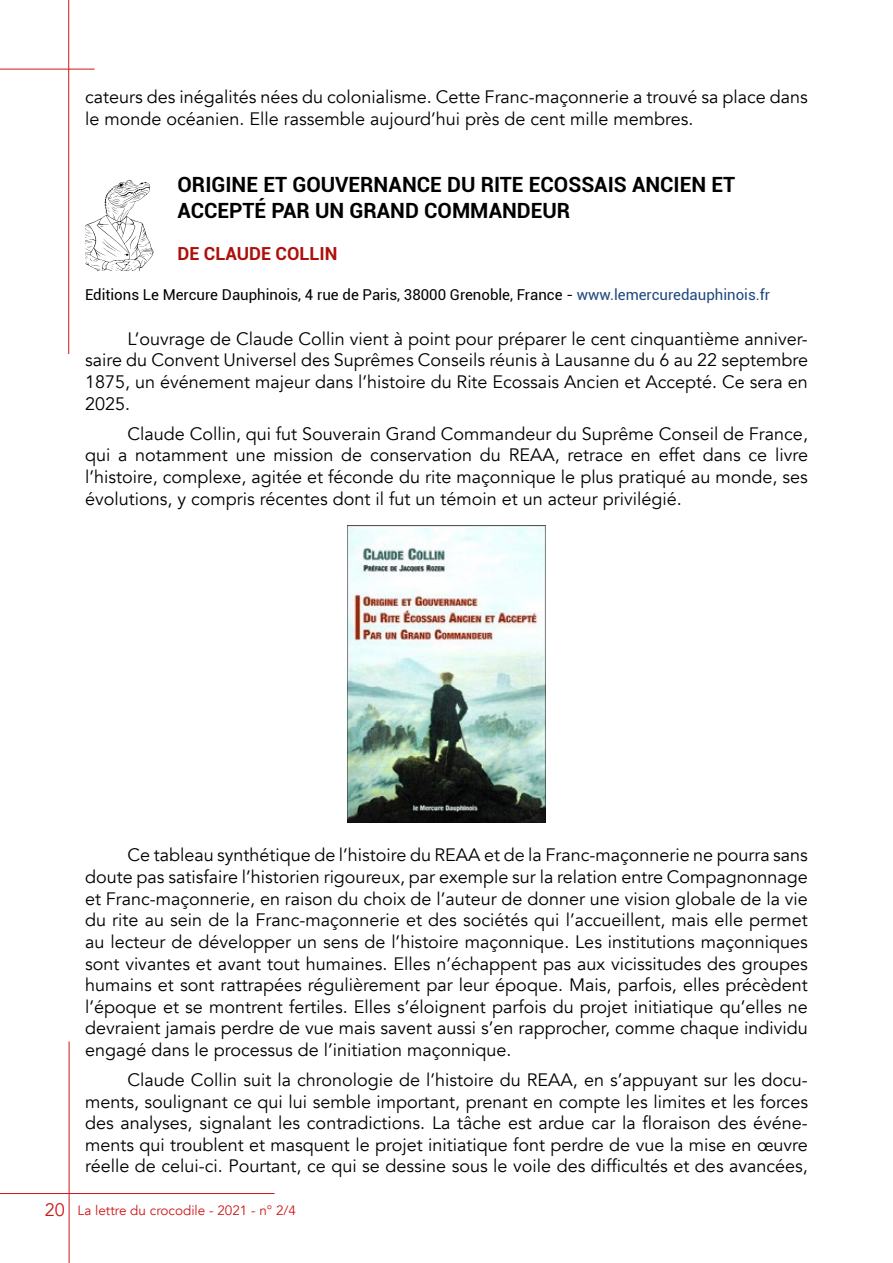
<style>
.page{position:relative;width:893px;height:1263px;background:#fff}
.page>*{position:absolute;margin:0;border:0;box-sizing:border-box;transform-origin:0 0}
.t1{font:700 21px/25.2px "Roboto";color:#000}
.t2{font:18px/21.6px "Avenir";color:#000;text-align:justify}
.t3{font:700 18px "Roboto";color:#ae0f0a}
.t4{font:15px "Roboto";color:#000}
.t5{font:13.5px "Avenir";color:#cd1719}
.s1{color:#1f497d}
.s2{font-size:18px}
</style>
<div class="page">
<hr style="left:68px;top:0;width:1px;height:354px;background:#cd1719">
<hr style="left:0;top:69px;width:95px;height:1px;background:#cd1719">
<hr style="left:69px;top:1041px;width:1px;height:222px;background:#cd1719">
<hr style="left:0;top:1193px;width:275px;height:1px;background:#cd1719">
<img style="left:348px;top:525px;width:197px;height:298px">
<svg style="left:85px;top:180px;width:68px;height:90px"></svg>
<p class="t2" style="left:85px;top:86px;width:724px">cateurs des inégalités nées du colonialisme. Cette Franc-maçonnerie a trouvé sa place dans le monde océanien. Elle rassemble aujourd’hui près de cent mille membres.</p>
<p class="t1" style="left:178px;top:171px;width:559px">ORIGINE ET GOUVERNANCE DU RITE ECOSSAIS ANCIEN ET<br>ACCEPTÉ PAR UN GRAND COMMANDEUR</p>
<p class="t3" style="left:178px;top:241px;width:161px">DE CLAUDE COLLIN</p>
<p class="t4" style="left:85px;top:284px;width:686px">Editions Le Mercure Dauphinois, 4 rue de Paris, 38000 Grenoble, France - <span class="s1">www.lemercuredauphinois.fr</span></p>
<p class="t2" style="left:85px;top:328px;width:724px;text-indent:43px">L’ouvrage de Claude Collin vient à point pour préparer le cent cinquantième anniver&shy;saire du Convent Universel des Suprêmes Conseils réunis à Lausanne du 6 au 22 septembre 1875, un événement majeur dans l’histoire du Rite Ecossais Ancien et Accepté. Ce sera en 2025.</p>
<p class="t2" style="left:85px;top:423px;width:724px;text-indent:43px">Claude Collin, qui fut Souverain Grand Commandeur du Suprême Conseil de France, qui a notamment une mission de conservation du REAA, retrace en effet dans ce livre l’histoire, complexe, agitée et féconde du rite maçonnique le plus pratiqué au monde, ses évolutions, y compris récentes dont il fut un témoin et un acteur privilégié.</p>
<p class="t2" style="left:85px;top:845px;width:724px;text-indent:43px">Ce tableau synthétique de l’histoire du REAA et de la Franc-maçonnerie ne pourra sans doute pas satisfaire l’historien rigoureux, par exemple sur la relation entre Compagnonnage et Franc-maçonnerie, en raison du choix de l’auteur de donner une vision globale de la vie du rite au sein de la Franc-maçonnerie et des sociétés qui l’accueillent, mais elle permet au lecteur de développer un sens de l’histoire maçonnique. Les institutions maçonniques sont vivantes et avant tout humaines. Elles n’échappent pas aux vicissitudes des groupes humains et sont rattrapées régulièrement par leur époque. Mais, parfois, elles précèdent l’époque et se montrent fertiles. Elles s’éloignent parfois du projet initiatique qu’elles ne devraient jamais perdre de vue mais savent aussi s’en rapprocher, comme chaque individu engagé dans le processus de l’initiation maçonnique.</p>
<p class="t2" style="left:85px;top:1069px;width:724px;text-indent:43px">Claude Collin suit la chronologie de l’histoire du REAA, en s’appuyant sur les docu&shy;ments, soulignant ce qui lui semble important, prenant en compte les limites et les forces des analyses, signalant les contradictions. La tâche est ardue car la floraison des événe&shy;ments qui troublent et masquent le projet initiatique font perdre de vue la mise en œuvre réelle de celui-ci. Pourtant, ce qui se dessine sous le voile des difficultés et des avancées,</p>
<p class="t5" style="left:45px;top:1202px;width:253px"><span class="s2">20</span> La lettre du crocodile - 2021 - n° 2/4</p>
</div>
